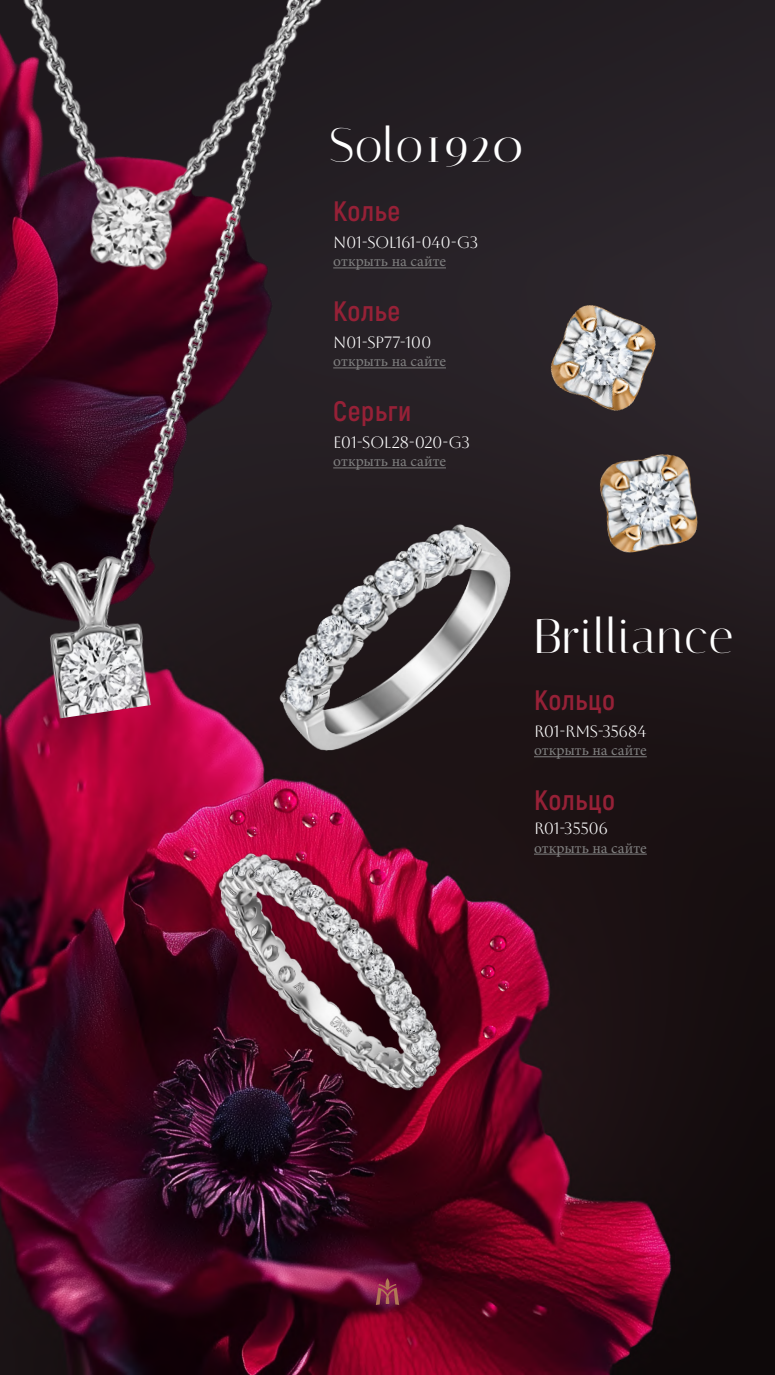
<style>
.page{position:relative;width:775px;height:1375px;background:#fff}
.page>*{position:absolute;margin:0;border:0;box-sizing:border-box;transform-origin:0 0}
.t1{font:48.75px "Italiana";letter-spacing:.02em;color:#fff}
.t2{font:700 28.12px "Akrobat";letter-spacing:.025em;color:#962137}
.t3{font:16.25px "Aboreto";letter-spacing:-.035em;color:#fff}
.t4{font:15.44px "Minion Pro";color:#808080}
</style>
<div class="page">
<img style="left:0;top:0;width:775px;height:1375px">
<svg style="left:376px;top:1278px;width:23px;height:27px"></svg>
<img style="left:0;top:727px;width:368px;height:384px">
<img style="left:0;top:489px;width:714px;height:238px">
<img style="left:0;top:0;width:763px;height:489px">
<img style="left:568px;top:417px;width:148px;height:165px">
<img style="left:506px;top:275px;width:182px;height:171px">
<hr style="left:333px;top:468px;width:113px;height:1px;background:#808080">
<img style="left:164px;top:809px;width:328px;height:327px">
<img style="left:263px;top:503px;width:265px;height:266px">
<hr style="left:333px;top:268px;width:113px;height:1px;background:#808080">
<hr style="left:333px;top:368px;width:113px;height:1px;background:#808080">
<hr style="left:534px;top:756px;width:113px;height:1px;background:#808080">
<hr style="left:534px;top:854px;width:113px;height:1px;background:#808080">
<h1 class="t1" style="left:329px;top:117px;width:196px">Solo1920</h1>
<h2 class="t2" style="left:333px;top:193px;width:68px">Колье</h2>
<p class="t3" style="left:333px;top:233px;width:147px">N01-SOL161-040-G3</p>
<p class="t4" style="left:333px;top:252px;width:114px">открыть на сайте</p>
<h2 class="t2" style="left:333px;top:293px;width:68px">Колье</h2>
<p class="t3" style="left:333px;top:333px;width:100px">N01-SP77-100</p>
<p class="t4" style="left:333px;top:352px;width:114px">открыть на сайте</p>
<h2 class="t2" style="left:333px;top:393px;width:80px">Серьги</h2>
<p class="t3" style="left:333px;top:433px;width:138px">E01-SOL28-020-G3</p>
<p class="t4" style="left:333px;top:452px;width:114px">открыть на сайте</p>
<h1 class="t1" style="left:534px;top:608px;width:201px">Brilliance</h1>
<h2 class="t2" style="left:534px;top:682px;width:83px">Кольцо</h2>
<p class="t3" style="left:534px;top:722px;width:114px">R01-RMS-35684</p>
<p class="t4" style="left:534px;top:741px;width:114px">открыть на сайте</p>
<h2 class="t2" style="left:534px;top:782px;width:83px">Кольцо</h2>
<p class="t3" style="left:534px;top:819px;width:75px">R01-35506</p>
<p class="t4" style="left:534px;top:838px;width:114px">открыть на сайте</p>
</div>
